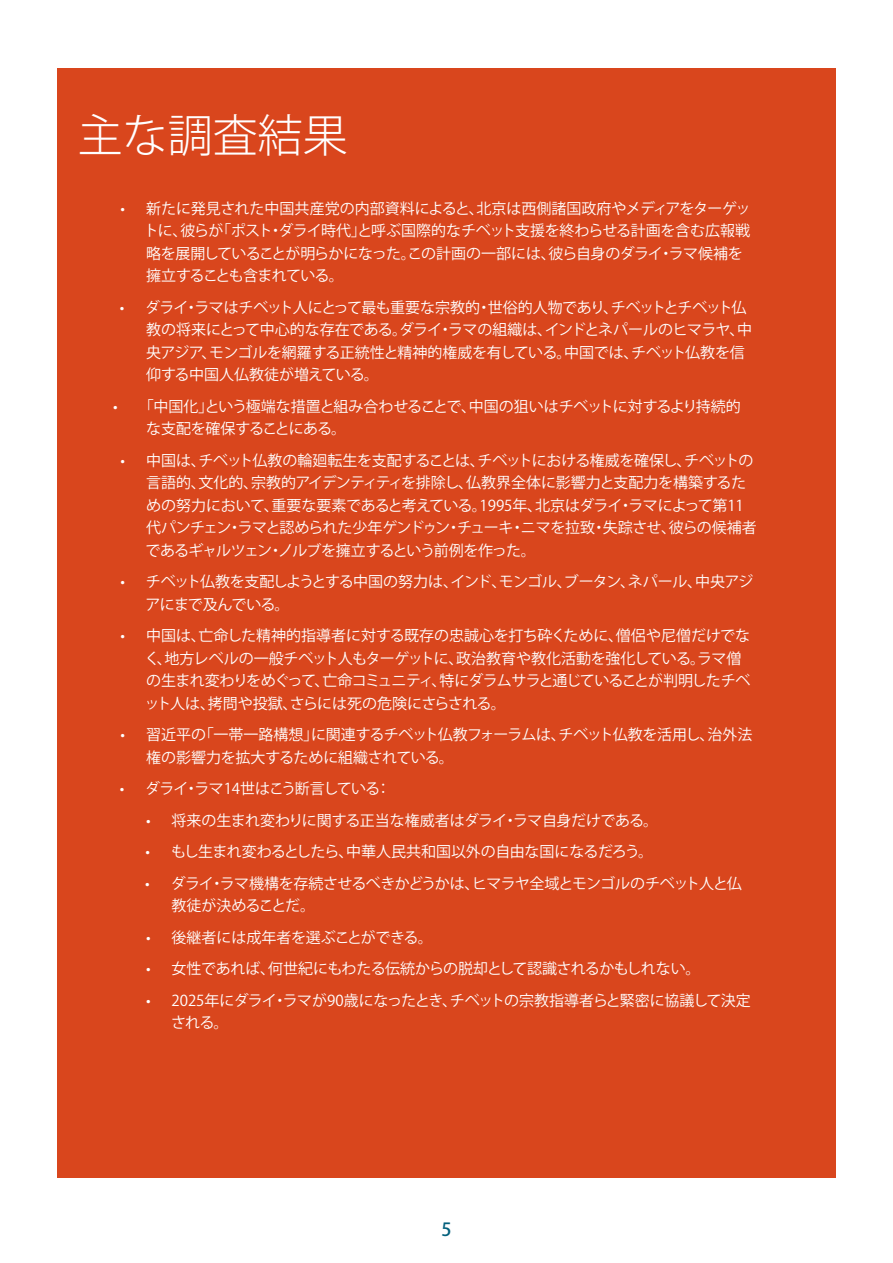
<style>
.page{position:relative;width:893px;height:1263px;background:#fff}
.page>*{position:absolute;margin:0;border:0;box-sizing:border-box;transform-origin:0 0}
.t1{font:300 45px "Koz Go Pr 6 N";color:#fff}
.t2{font:500 18px "Koz Go Pr 6 N";color:#03607c}
.t3{font:15px/22.5px "Koz Go Pr 6 N";letter-spacing:-.02em;color:#fff}
.t4{font:15px/22.5px "Koz Go Pr 6 N";letter-spacing:-.05em;color:#fff}
.t5{font:15px/22.5px "Koz Go Pr 6 N";letter-spacing:-.04em;color:#fff}
</style>
<div class="page">
<div style="left:57px;top:68px;width:779px;height:1110px;background:#d9461d"></div>
<h1 class="t1" style="left:78px;top:110px;width:272px">主な調査結果</h1>
<p class="t3" style="left:144px;top:197px;width:608px;text-indent:-23px">• 新たに発見された中国共産党の内部資料によると、北京は西側諸国政府やメディアをターゲットに、彼らが「ポスト・ダライ時代」と呼ぶ国際的なチベット支援を終わらせる計画を含む広報戦略を展開していることが明らかになった。この計画の一部には、彼ら自身のダライ・ラマ候補を擁立することも含まれている。</p>
<p class="t3" style="left:146px;top:296px;width:608px;text-indent:-26px">• ダライ・ラマはチベット人にとって最も重要な宗教的・世俗的人物であり、チベットとチベット仏教の将来にとって中心的な存在である。ダライ・ラマの組織は、インドとネパールのヒマラヤ、中央アジア、モンゴルを網羅する正統性と精神的権威を有している。中国では、チベット仏教を信仰する中国人仏教徒が増えている。</p>
<p class="t3" style="left:146px;top:395px;width:596px;text-indent:-33px">• 「中国化」という極端な措置と組み合わせることで、中国の狙いはチベットに対するより持続的な支配を確保することにある。</p>
<p class="t3" style="left:146px;top:449px;width:613px;text-indent:-25px">• 中国は、チベット仏教の輪廻転生を支配することは、チベットにおける権威を確保し、チベットの言語的、文化的、宗教的アイデンティティを排除し、仏教界全体に影響力と支配力を構築するための努力において、重要な要素であると考えている。1995年、北京はダライ・ラマによって第11代パンチェン・ラマと認められた少年ゲンドゥン・チューキ・ニマを拉致・失踪させ、彼らの候補者であるギャルツェン・ノルブを擁立するという前例を作った。</p>
<p class="t5" style="left:145px;top:571px;width:609px;text-indent:-25px">• チベット仏教を支配しようとする中国の努力は、インド、モンゴル、ブータン、ネパール、中央アジアにまで及んでいる。</p>
<p class="t3" style="left:145px;top:625px;width:607px;text-indent:-24px">• 中国は、亡命した精神的指導者に対する既存の忠誠心を打ち砕くために、僧侶や尼僧だけでなく、地方レベルの一般チベット人もターゲットに、政治教育や教化活動を強化している。ラマ僧の生まれ変わりをめぐって、亡命コミュニティ、特にダラムサラと通じていることが判明したチベット人は、拷問や投獄、さらには死の危険にさらされる。</p>
<p class="t3" style="left:146px;top:724px;width:608px;text-indent:-26px">• 習近平の「一帯一路構想」に関連するチベット仏教フォーラムは、チベット仏教を活用し、治外法権の影響力を拡大するために組織されている。</p>
<p class="t4" style="left:120px;top:778px;width:273px">• ダライ・ラマ14世はこう断言している：</p>
<p class="t3" style="left:146px;top:809px;width:514px">• 将来の生まれ変わりに関する正当な権威者はダライ・ラマ自身だけである。</p>
<p class="t3" style="left:146px;top:841px;width:509px">• もし生まれ変わるとしたら、中華人民共和国以外の自由な国になるだろう。</p>
<p class="t4" style="left:172px;top:872px;width:572px;text-indent:-26px">• ダライ・ラマ機構を存続させるべきかどうかは、ヒマラヤ全域とモンゴルのチベット人と仏教徒が決めることだ。</p>
<p class="t3" style="left:146px;top:926px;width:288px">• 後継者には成年者を選ぶことができる。</p>
<p class="t3" style="left:146px;top:958px;width:556px">• 女性であれば、何世紀にもわたる伝統からの脱却として認識されるかもしれない。</p>
<p class="t3" style="left:171px;top:989px;width:581px;text-indent:-25px">• 2025年にダライ・ラマが90歳になったとき、チベットの宗教指導者らと緊密に協議して決定される。</p>
<p class="t2" style="left:441px;top:1219px;width:12px">5</p>
</div>
